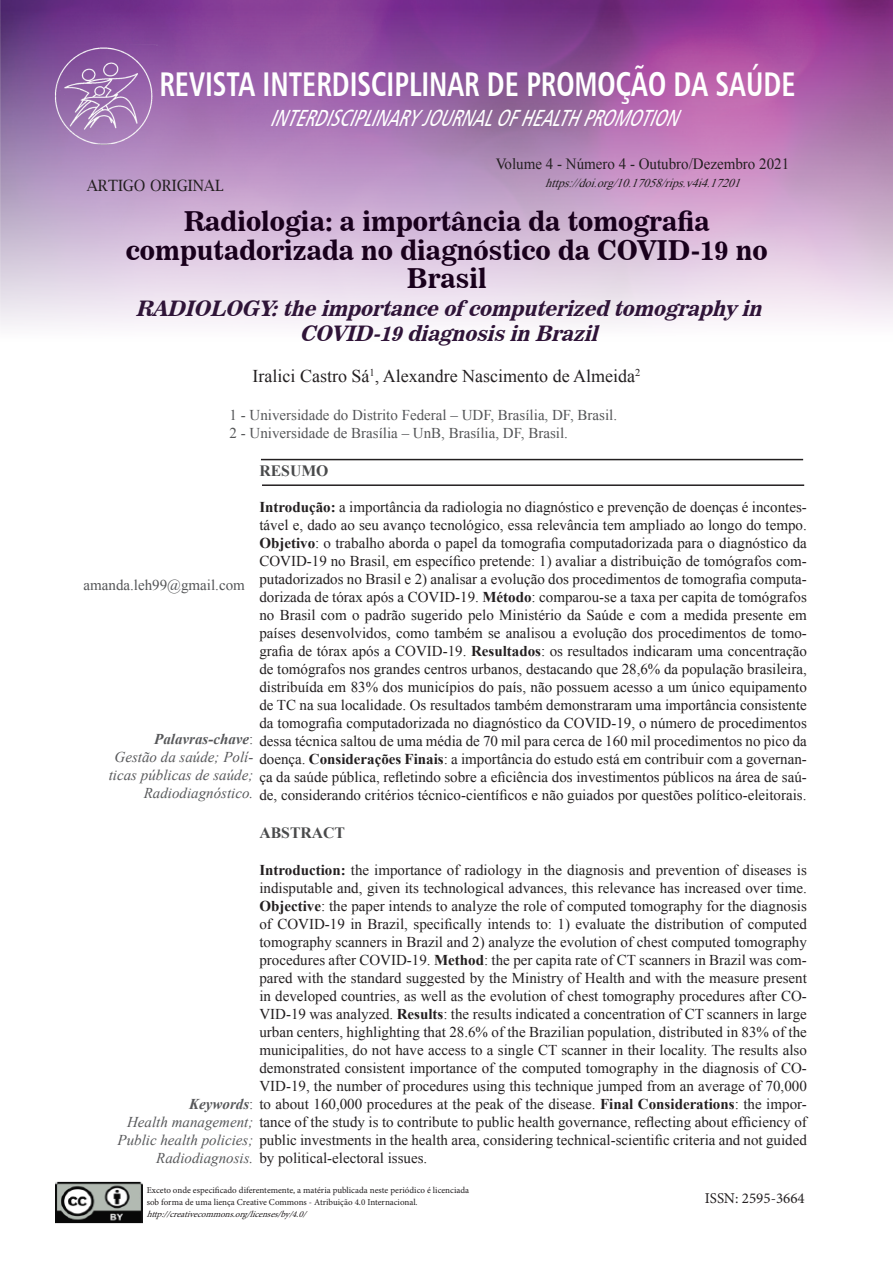
<style>
.page{position:relative;width:893px;height:1263px;background:#fff}
.page>*{position:absolute;margin:0;border:0;box-sizing:border-box;transform-origin:0 0}
.t1{font:34.35px "Humanist 777 BT Bold Condensed B";color:#fff;scale:.84 1}
.t2{font:27px "News 706 BT Bold C";color:#19001c}
.t3{font:italic 23.4px "Humanist 777 BT Roman Condensed B";color:#fff;scale:.84 1}
.t4{font:italic 21px "News 706 BT Bold C";color:#2f1438}
.t5{font:18px "Times New Roman";color:#231f20}
.t6{font:700 15.75px "Times New Roman";color:#494a4b}
.t7{font:15.6px "Times New Roman";color:#231f20;scale:.96 1}
.t8{font:15.6px "Lucida Bright";color:#231f20;scale:.96 1}
.t9{font:15px/18px "Times New Roman";color:#231f20;text-align:justify}
.t10{font:15px "Times New Roman";color:#545557}
.t11{font:italic 15px/18px "Times New Roman";color:#57585a;text-align:right}
.t12{font:italic 700 15px "Times New Roman";color:#57585a}
.t13{font:15px "Minion Pro";color:#231f20}
.t14{font:italic 12px "Times New Roman";color:#231f20}
.t15{font:9px "Minion Pro";color:#231f20}
.t16{font:italic 9px "Minion Pro";color:#231f20}
.s1{font-weight:700}
.s2{font-weight:700;font-style:italic;color:#57585a}
.s3{color:#57585a}
.s4{font-style:italic;color:#57585a}
.s5{font-weight:400;font-style:normal}
</style>
<div class="page">
<img style="left:0;top:0;width:893px;height:326px">
<img style="left:55px;top:1181px;width:88px;height:42px">
<hr style="left:261px;top:459px;width:542px;height:1px;background:#231f20">
<hr style="left:262px;top:484px;width:542px;height:2px;background:#231f20">
<img style="left:44px;top:45px;width:113px;height:106px">
<p class="t1" style="left:160px;top:63px;width:758px">REVISTA INTERDISCIPLINAR DE PROMOÇÃO DA SAÚDE</p>
<p class="t3" style="left:270px;top:104px;width:500px">INTERDISCIPLINARYJOURNALOFHEALTHPROMOTION</p>
<p class="t7" style="left:496px;top:154px;width:307px">Volume 4 - Número 4 - Outubro/Dezembro 2021</p>
<p class="t14" style="left:545px;top:175px;width:202px">https://doi.org/10.17058/rips.v4i4.17201</p>
<p class="t8" style="left:87px;top:177px;width:144px">ARTIGO ORIGINAL</p>
<p class="t2" style="left:184px;top:205px;width:527px">Radiologia: a importância da tomografia</p>
<p class="t2" style="left:126px;top:234px;width:644px">computadorizada no diagnóstico da COVID-19 no</p>
<p class="t2" style="left:407px;top:262px;width:81px">Brasil</p>
<p class="t4" style="left:135px;top:296px;width:634px">RADIOLOGY:theimportanceof computerized tomography in</p>
<p class="t4" style="left:299px;top:321px;width:306px">COVID-19diagnosisin Brazil</p>
<p class="t5" style="left:253px;top:364px;width:389px">Iralici Castro Sá<sup>1</sup>, Alexandre Nascimento de Almeida<sup>2</sup></p>
<p class="t10" style="left:230px;top:405px;width:389px">1 - Universidade do Distrito Federal – UDF, Brasília, DF, Brasil.</p>
<p class="t10" style="left:230px;top:423px;width:340px">2 - Universidade de Brasília – UnB, Brasília, DF, Brasil.</p>
<p class="t6" style="left:259px;top:460px;width:71px">RESUMO</p>
<p class="t9" style="left:259px;top:498px;width:549px"><span class="s1">Introdução:</span> a importância da radiologia no diagnóstico e prevenção de doenças é incontes&shy;tável e, dado ao seu avanço tecnológico, essa relevância tem ampliado ao longo do tempo.<br><span class="s1">Objetivo</span>: o trabalho aborda o papel da tomografia computadorizada para o diagnóstico da COVID-19 no Brasil, em específico pretende: 1) avaliar a distribuição de tomógrafos com&shy;putadorizados no Brasil e 2) analisar a evolução dos procedimentos de tomografia computa&shy;dorizada de tórax após a COVID-19. <span class="s1">Método</span>: comparou-se a taxa per capita de tomógrafos no Brasil com o padrão sugerido pelo Ministério da Saúde e com a medida presente em países desenvolvidos, como também se analisou a evolução dos procedimentos de tomo&shy;grafia de tórax após a COVID-19. <span class="s1">Resultados</span>: os resultados indicaram uma concentração de tomógrafos nos grandes centros urbanos, destacando que 28,6% da população brasileira, distribuída em 83% dos municípios do país, não possuem acesso a um único equipamento de TC na sua localidade. Os resultados também demonstraram uma importância consistente da tomografia computadorizada no diagnóstico da COVID-19, o número de procedimentos dessa técnica saltou de uma média de 70 mil para cerca de 160 mil procedimentos no pico da doença. <span class="s1">Considerações Finais</span>: a importância do estudo está em contribuir com a governan&shy;ça da saúde pública, refletindo sobre a eficiência dos investimentos públicos na área de saú&shy;de, considerando critérios técnico-científicos e não guiados por questões político-eleitorais.</p>
<p class="t6" style="left:259px;top:822px;width:87px">ABSTRACT</p>
<p class="t9" style="left:259px;top:861px;width:549px"><span class="s1">Introduction:</span> the importance of radiology in the diagnosis and prevention of diseases is</p>
<p class="t9" style="left:259px;top:879px;width:549px">indisputable and, given its technological advances, this relevance has increased over time.</p>
<p class="t9" style="left:259px;top:897px;width:549px"><span class="s1">Objective</span>: the paper intends to analyze the role of computed tomography for the diagnosis</p>
<p class="t9" style="left:259px;top:915px;width:549px">of COVID-19 in Brazil, specifically intends to: 1) evaluate the distribution of computed</p>
<p class="t9" style="left:259px;top:933px;width:549px">tomography scanners in Brazil and 2) analyze the evolution of chest computed tomography</p>
<p class="t9" style="left:259px;top:951px;width:549px">procedures after COVID-19. <span class="s1">Method</span>: the per capita rate of CT scanners in Brazil was com-</p>
<p class="t9" style="left:259px;top:969px;width:549px">pared with the standard suggested by the Ministry of Health and with the measure present</p>
<p class="t9" style="left:259px;top:987px;width:549px">in developed countries, as well as the evolution of chest tomography procedures after CO-</p>
<p class="t9" style="left:259px;top:1005px;width:549px">VID-19 was analyzed. <span class="s1">Results</span>: the results indicated a concentration of CT scanners in large</p>
<p class="t9" style="left:259px;top:1023px;width:549px">urban centers, highlighting that 28.6% of the Brazilian population, distributed in 83% of the</p>
<p class="t9" style="left:259px;top:1041px;width:549px">municipalities, do not have access to a single CT scanner in their locality. The results also</p>
<p class="t9" style="left:259px;top:1059px;width:549px">demonstrated consistent importance of the computed tomography in the diagnosis of CO-</p>
<p class="t9" style="left:259px;top:1077px;width:549px">VID-19, the number of procedures using this technique jumped from an average of 70,000</p>
<p class="t9" style="left:189px;top:1095px;width:619px"><span class="s2">Keywords</span><span class="s3">:</span> to about 160,000 procedures at the peak of the disease. <span class="s1">Final Considerations</span>: the impor-</p>
<p class="t9" style="left:127px;top:1113px;width:681px"><span class="s4">Health management;</span> tance of the study is to contribute to public health governance, reflecting about efficiency of</p>
<p class="t9" style="left:118px;top:1131px;width:691px"><span class="s4">Public health policies;</span> public investments in the health area, considering technical-scientific criteria and not guided</p>
<p class="t9" style="left:156px;top:1149px;width:273px"><span class="s4">Radiodiagnosis.</span> by political-electoral issues.</p>
<p class="t10" style="left:84px;top:575px;width:163px">amanda.leh99@gmail.com</p>
<p class="t12" style="left:154px;top:728px;width:101px">Palavras-chave<span class="s5">:</span></p>
<p class="t11" style="left:109px;top:748px;width:146px">Gestão da saúde; Polí&shy;ticas públicas de saúde;<br>Radiodiagnóstico.</p>
<p class="t15" style="left:147px;top:1184px;width:324px">Exceto onde especificado diferentemente, a matéria publicada neste periódico é licenciada</p>
<p class="t15" style="left:147px;top:1196px;width:272px">sob forma de uma liença Creative Commons - Atribuição 4.0 Internacional.</p>
<p class="t16" style="left:147px;top:1208px;width:165px">http://creativecommons.org/licenses/by/4.0/</p>
<p class="t13" style="left:705px;top:1188px;width:102px">ISSN: 2595-3664</p>
</div>
